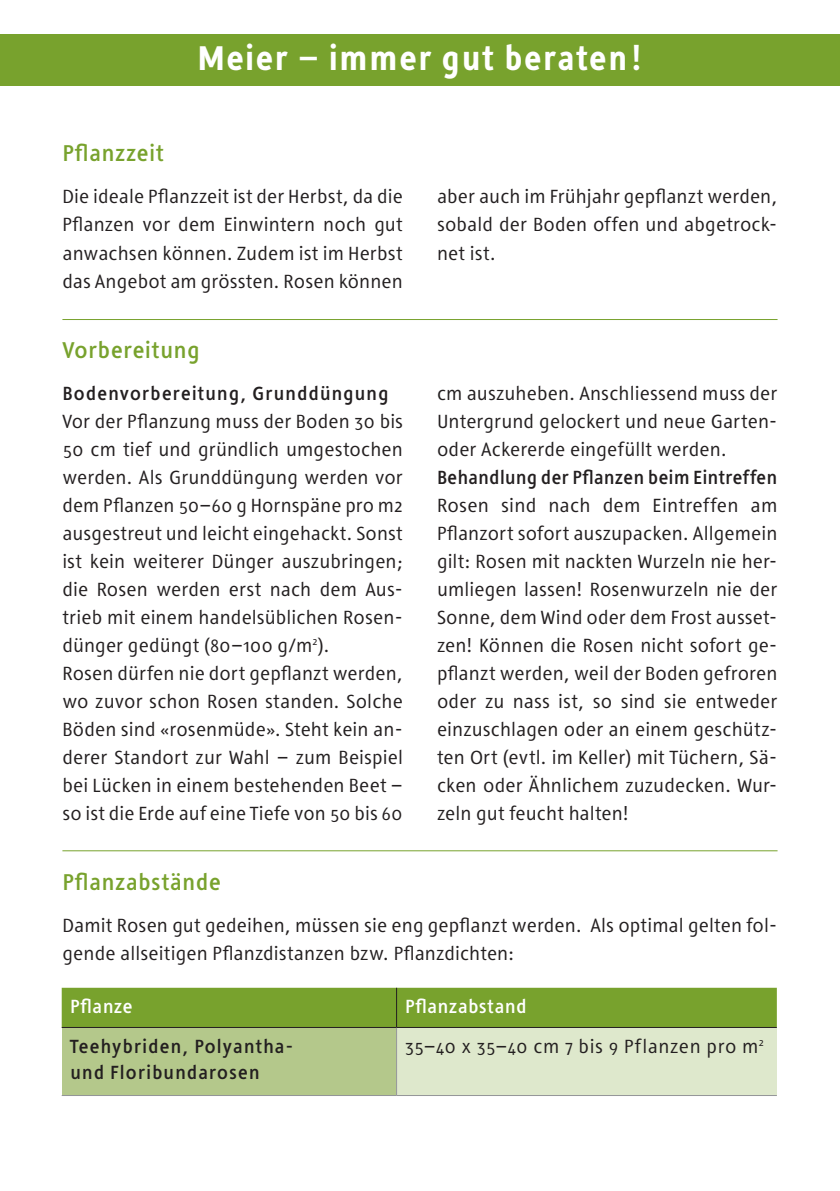
<style>
.page{position:relative;width:840px;height:1191px;background:#fff}
.page>*{position:absolute;margin:0;border:0;box-sizing:border-box;transform-origin:0 0}
._02_Headline{font:900 36px "Tara";letter-spacing:.01em;color:#fff}
._04_Thementitel{font:700 24px "Tara";letter-spacing:.01em;color:#78a22d}
._06_Grundtext{font:700 24px "Tara";letter-spacing:.01em;color:#78a22d}
._06_Grundtext-2{font:20px/28px "Tara";letter-spacing:.005em;color:#231f20;text-align:justify}
._07_Liste_Grundtext{font:20px/28px "Tara";letter-spacing:.005em;color:#231f20}
._06_Grundtext-3{font:700 20px/26px "Tara";letter-spacing:.03em;color:#231f20}
._06_Grundtext-4{font:700 20px "Tara";letter-spacing:-.005em;color:#231f20}
._06_Grundtext-5{font:20px "Tara";letter-spacing:.025em;color:#231f20}
._06_Grundtext-6{font:700 20px "Tara";letter-spacing:.005em;color:#fff}
</style>
<div class="page">
<div style="left:0;top:34px;width:839px;height:51px;background:#78a22d"></div>
<div style="left:62px;top:987px;width:714px;height:40px;background:#78a22d"></div>
<div style="left:62px;top:1027px;width:334px;height:68px;background:#b4c88b"></div>
<div style="left:396px;top:1027px;width:380px;height:68px;background:#dee8cc"></div>
<hr style="left:396px;top:1027px;width:1px;height:68px;background:#939598">
<hr style="left:62px;top:1095px;width:334px;height:1px;background:#939598">
<hr style="left:396px;top:1095px;width:380px;height:1px;background:#939598">
<hr style="left:396px;top:987px;width:1px;height:40px;background:#231f20">
<hr style="left:62px;top:1027px;width:334px;height:1px;background:#231f20">
<hr style="left:396px;top:1027px;width:380px;height:1px;background:#231f20">
<hr style="left:62px;top:319px;width:715px;height:1px;background:#78a22d">
<hr style="left:62px;top:850px;width:715px;height:1px;background:#78a22d">
<p class="_02_Headline" style="left:197px;top:38px;width:447px">Meier – immer gut beraten!</p>
<p class="_06_Grundtext" style="left:62px;top:140px;width:103px">Pflanzzeit</p>
<p class="_06_Grundtext-2" style="left:62px;top:183px;width:342px">Die ideale Pflanzzeit ist der Herbst, da die Pflanzen vor dem Einwintern noch gut anwachsen können. Zudem ist im Herbst das Angebot am grössten. Rosen können</p>
<p class="_06_Grundtext-2" style="left:437px;top:183px;width:342px">aber auch im Frühjahr gepflanzt werden, sobald der Boden offen und abgetrock&shy;net ist.</p>
<p class="_04_Thementitel" style="left:62px;top:336px;width:139px">Vorbereitung</p>
<p class="_06_Grundtext-3" style="left:62px;top:380px;width:327px">Bodenvorbereitung, Grunddüngung</p>
<p class="_06_Grundtext-2" style="left:62px;top:407px;width:342px">Vor der Pflanzung muss der Boden 30 bis 50 cm tief und gründlich umgestochen werden. Als Grunddüngung werden vor dem Pflanzen 50–60 g Hornspäne pro m2 ausgestreut und leicht eingehackt. Sonst ist kein weiterer Dünger auszubringen; die Rosen werden erst nach dem Aus&shy;trieb mit einem handelsüblichen Rosen&shy;dünger gedüngt (80–100 g/m<sup>2</sup>).</p>
<p class="_06_Grundtext-2" style="left:62px;top:659px;width:342px">Rosen dürfen nie dort gepflanzt werden, wo zuvor schon Rosen standen. Solche Böden sind «rosenmüde». Steht kein an&shy;derer Standort zur Wahl – zum Beispiel bei Lücken in einem bestehenden Beet – so ist die Erde auf eine Tiefe von 50 bis 60</p>
<p class="_06_Grundtext-2" style="left:437px;top:379px;width:342px">cm auszuheben. Anschliessend muss der Untergrund gelockert und neue Garten&shy;oder Ackererde eingefüllt werden.</p>
<p class="_06_Grundtext-4" style="left:437px;top:466px;width:342px">Behandlung der Pflanzen beim Eintreffen</p>
<p class="_06_Grundtext-2" style="left:437px;top:491px;width:342px">Rosen sind nach dem Eintreffen am Pflanzort sofort auszupacken. Allgemein gilt: Rosen mit nackten Wurzeln nie her&shy;umliegen lassen! Rosenwurzeln nie der Sonne, dem Wind oder dem Frost ausset&shy;zen! Können die Rosen nicht sofort ge&shy;pflanzt werden, weil der Boden gefroren oder zu nass ist, so sind sie entweder einzuschlagen oder an einem geschütz&shy;ten Ort (evtl. im Keller) mit Tüchern, Sä&shy;cken oder Ähnlichem zuzudecken. Wur&shy;zeln gut feucht halten!</p>
<p class="_04_Thementitel" style="left:62px;top:868px;width:160px">Pflanzabstände</p>
<p class="_07_Liste_Grundtext" style="left:62px;top:911px;width:716px">Damit Rosen gut gedeihen, müssen sie eng gepflanzt werden. Als optimal gelten fol&shy;gende allseitigen Pflanzdistanzen bzw. Pflanzdichten:</p>
<p class="_06_Grundtext-6" style="left:70px;top:996px;width:64px">Pflanze</p>
<p class="_06_Grundtext-6" style="left:405px;top:996px;width:123px">Pflanzabstand</p>
<p class="_06_Grundtext-3" style="left:70px;top:1033px;width:225px">Teehybriden, Polyantha&shy;und Floribundarosen</p>
<p class="_06_Grundtext-5" style="left:405px;top:1035px;width:360px">35–40 x 35–40 cm 7 bis 9 Pflanzen pro m<sup>2</sup></p>
</div>
